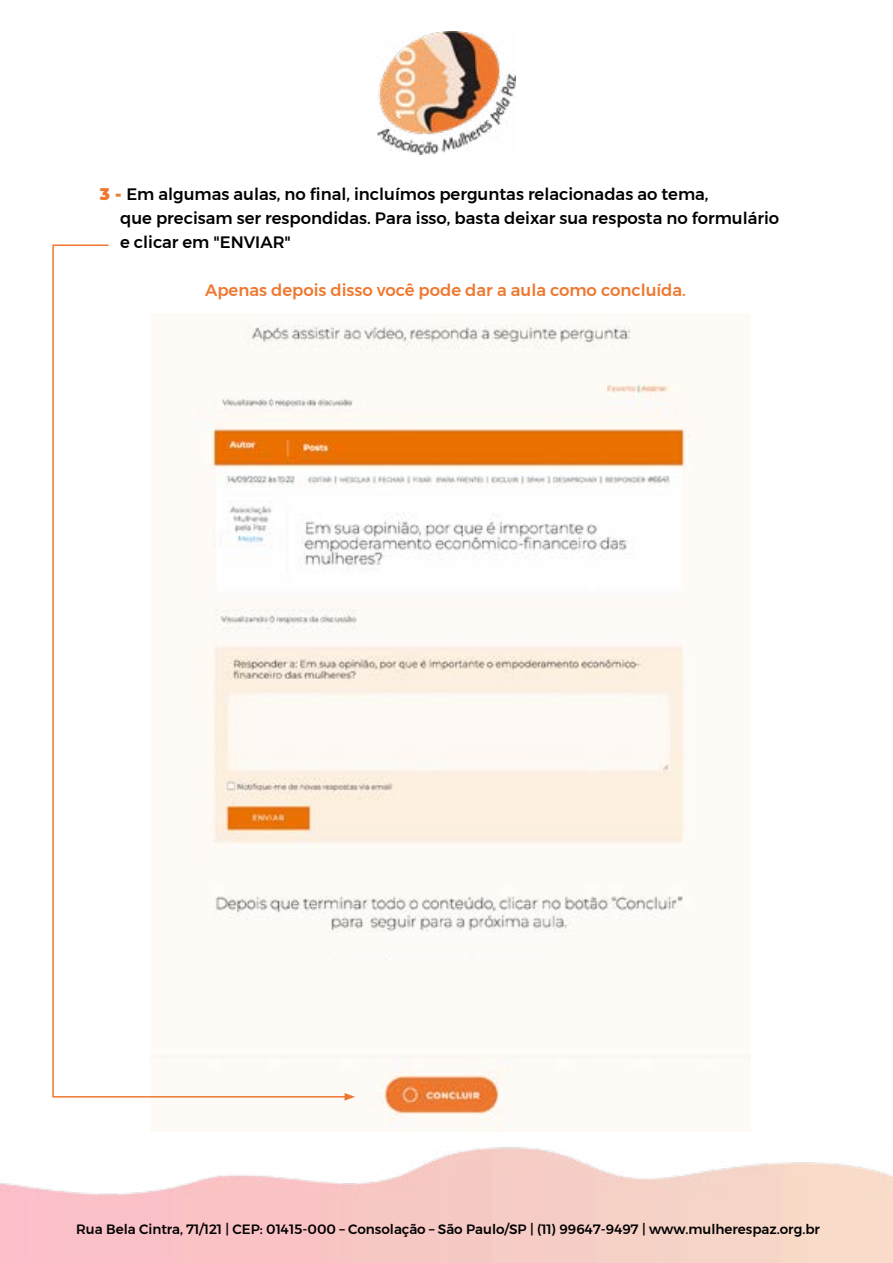
<style>
.page{position:relative;width:893px;height:1263px;background:#fff}
.page>*{position:absolute;margin:0;border:0;box-sizing:border-box;transform-origin:0 0}
.t1{font:500 16.5px/24px "Montserrat";color:#000}
.t2{font:500 16.5px "Montserrat";color:#ee782f}
.t3{font:500 13.5px "Montserrat";color:#000}
.s1{font-weight:900;color:#ee782f}
</style>
<div class="page">
<img style="left:378px;top:32px;width:137px;height:122px">
<div style="left:344px;top:324px;width:406px;height:807px;background:#fefbf6"></div>
<svg style="left:52px;top:244px;width:296px;height:854px"></svg>
<svg style="left:345px;top:1093px;width:10px;height:8px"></svg>
<img style="left:204px;top:418px;width:487px;height:533px">
<p class="t1" style="left:120px;top:182px;width:661px;text-indent:-20px"><span class="s1">3 -</span> Em algumas aulas, no final, incluímos perguntas relacionadas ao tema,<br>que precisam ser respondidas. Para isso, basta deixar sua resposta no formulário e clicar em "ENVIAR"</p>
<p class="t2" style="left:205px;top:277px;width:482px">Apenas depois disso você pode dar a aula como concluída.</p>
<p class="t3" style="left:76px;top:1219px;width:745px">Rua Bela Cintra, 71/121 | CEP: 01415-000 – Consolação – São Paulo/SP | (11) 99647-9497 | www.mulherespaz.org.br</p>
</div>
